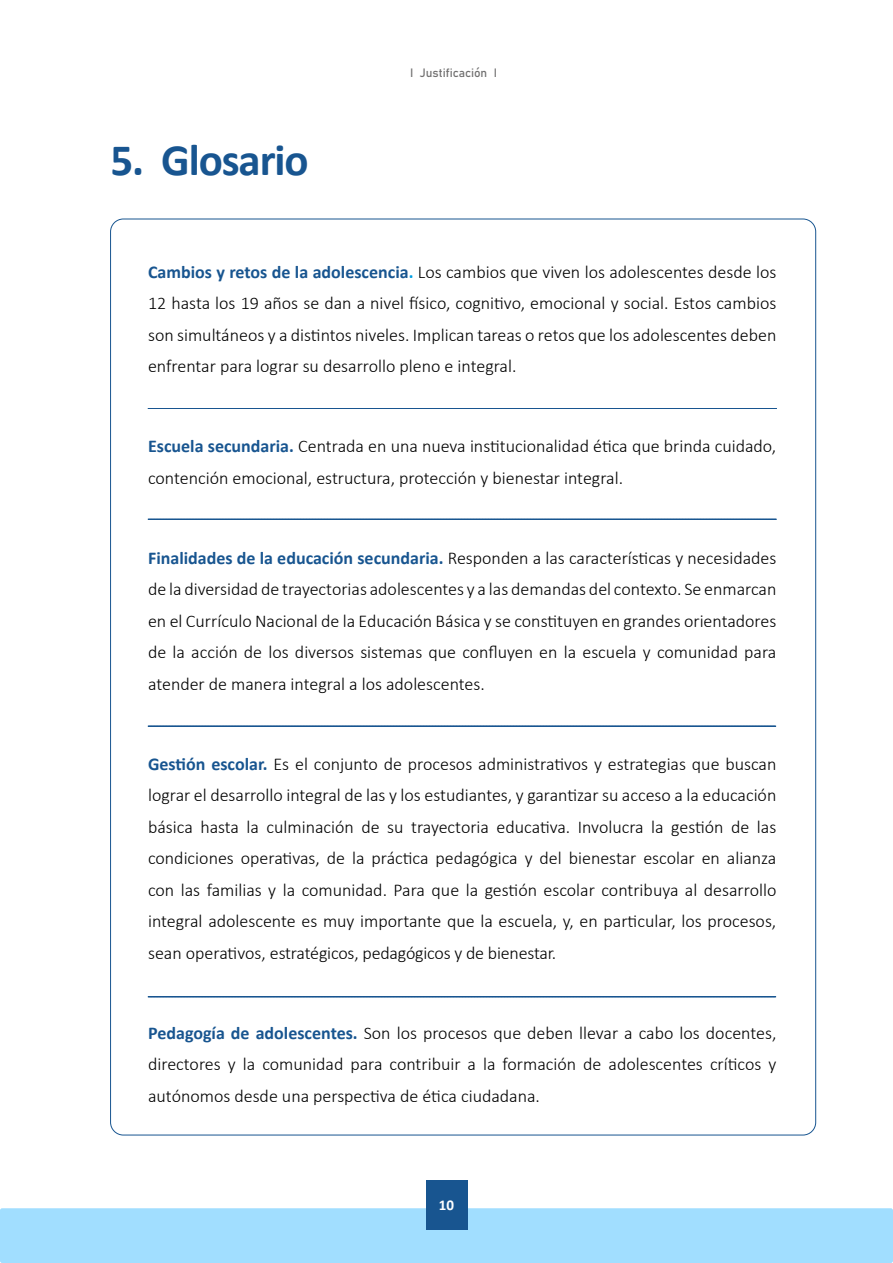
<style>
.page{position:relative;width:893px;height:1263px;background:#fff}
.page>*{position:absolute;margin:0;border:0;box-sizing:border-box;transform-origin:0 0}
.t1{font:700 45px "Calibri";letter-spacing:-.025em;color:#185590}
.t2{font:300 18px/31.5px "Calibri";color:#000;text-align:justify}
.t3{font:700 15px "Calibri";color:#fff}
.t4{font:12px "Bahnschrift";color:#706f6f}
.s1{font-weight:700;color:#185590}
.s2{font-weight:700;color:#009fe3}
</style>
<div class="page">
<div style="left:0;top:1208px;width:893px;height:55px;background:#a1deff;border-radius:2px"></div>
<div style="left:426px;top:1180px;width:41px;height:49px;background:#185590"></div>
<svg style="left:148px;top:408px;width:628px;height:1px"></svg>
<svg style="left:148px;top:996px;width:628px;height:1px"></svg>
<svg style="left:148px;top:519px;width:628px;height:1px"></svg>
<svg style="left:148px;top:726px;width:628px;height:1px"></svg>
<h1 class="t1" style="left:111px;top:128px;width:200px">5. Glosario</h1>
<p class="t4" style="left:410px;top:64px;width:88px">I Justificación I</p>
<p class="t2" style="left:148px;top:256px;width:630px"><span class="s1">Cambios y retos de la adolescencia</span><span class="s2">.</span> Los cambios que viven los adolescentes desde los 12 hasta los 19 años se dan a nivel físico, cognitivo, emocional y social. Estos cambios son simultáneos y a distintos niveles. Implican tareas o retos que los adolescentes deben enfrentar para lograr su desarrollo pleno e integral.</p>
<p class="t2" style="left:148px;top:430px;width:630px"><span class="s1">Escuela secundaria.</span> Centrada en una nueva institucionalidad ética que brinda cuidado, contención emocional, estructura, protección y bienestar integral.</p>
<p class="t2" style="left:148px;top:542px;width:630px"><span class="s1">Finalidades de la educación secundaria.</span> Responden a las características y necesidades de la diversidad de trayectorias adolescentes y a las demandas del contexto. Se enmarcan en el Currículo Nacional de la Educación Básica y se constituyen en grandes orientadores de la acción de los diversos sistemas que confluyen en la escuela y comunidad para atender de manera integral a los adolescentes.</p>
<p class="t2" style="left:148px;top:748px;width:630px"><span class="s1">Gestión escolar.</span> Es el conjunto de procesos administrativos y estrategias que buscan lograr el desarrollo integral de las y los estudiantes, y garantizar su acceso a la educación básica hasta la culminación de su trayectoria educativa. Involucra la gestión de las condiciones operativas, de la práctica pedagógica y del bienestar escolar en alianza con las familias y la comunidad. Para que la gestión escolar contribuya al desarrollo integral adolescente es muy importante que la escuela, y, en particular, los procesos, sean operativos, estratégicos, pedagógicos y de bienestar.</p>
<p class="t2" style="left:148px;top:1017px;width:630px"><span class="s1">Pedagogía de adolescentes.</span> Son los procesos que deben llevar a cabo los docentes, directores y la comunidad para contribuir a la formación de adolescentes críticos y autónomos desde una perspectiva de ética ciudadana.</p>
<p class="t3" style="left:439px;top:1195px;width:17px">10</p>
</div>
